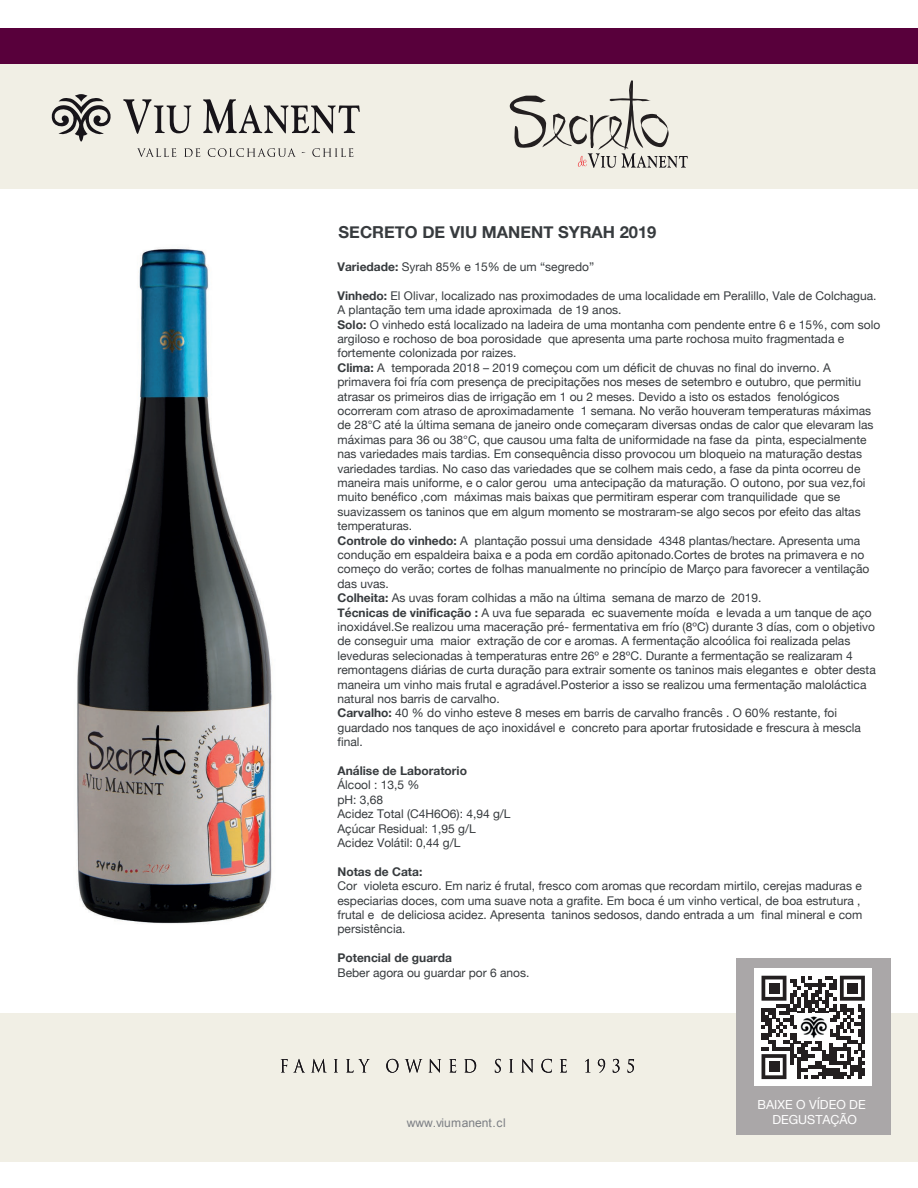
<style>
.page{position:relative;width:918px;height:1188px;background:#fff}
.page>*{position:absolute;margin:0;border:0;box-sizing:border-box;transform-origin:0 0}
.t1{font:700 16.5px "Helvetica Neue";color:#373b3e}
.t2{font:12.45px/15px "Helvetica Neue";color:#fff;text-align:center}
.t3{font:12px/14.4px "Helvetica Neue";color:#373b3e}
.t4{font:700 12px "Helvetica Neue";color:#373b3e}
.t5{font:12px "Arial";color:#7c7f84}
.s1{font-weight:700}
</style>
<div class="page">
<img style="left:77px;top:248px;width:195px;height:676px">
<div style="left:0;top:64px;width:918px;height:125px;background:#f1efe5"></div>
<div style="left:0;top:1013px;width:918px;height:148px;background:#f1efe5"></div>
<div style="left:736px;top:958px;width:155px;height:176px;background:#aaa7a8"></div>
<div style="left:754px;top:969px;width:118px;height:117px;background:#fff"></div>
<svg style="left:762px;top:976px;width:103px;height:103px"></svg>
<div style="left:769px;top:983px;width:10px;height:11px;background:#231f20"></div>
<div style="left:847px;top:983px;width:11px;height:11px;background:#231f20"></div>
<div style="left:769px;top:1061px;width:10px;height:11px;background:#231f20"></div>
<img style="left:797px;top:1014px;width:32px;height:27px">
<svg style="left:51px;top:94px;width:60px;height:48px"></svg>
<svg style="left:123px;top:99px;width:68px;height:35px"></svg>
<svg style="left:203px;top:99px;width:157px;height:34px"></svg>
<svg style="left:137px;top:148px;width:39px;height:9px"></svg>
<svg style="left:184px;top:148px;width:16px;height:9px"></svg>
<svg style="left:208px;top:148px;width:88px;height:9px"></svg>
<svg style="left:312px;top:148px;width:41px;height:9px"></svg>
<svg style="left:281px;top:1059px;width:23px;height:13px"></svg>
<svg style="left:312px;top:1059px;width:14px;height:13px"></svg>
<svg style="left:334px;top:1059px;width:4px;height:13px"></svg>
<svg style="left:346px;top:1059px;width:24px;height:14px"></svg>
<svg style="left:386px;top:1059px;width:12px;height:14px"></svg>
<svg style="left:405px;top:1059px;width:17px;height:14px"></svg>
<svg style="left:429px;top:1059px;width:12px;height:14px"></svg>
<svg style="left:449px;top:1059px;width:7px;height:14px"></svg>
<svg style="left:464px;top:1059px;width:12px;height:14px"></svg>
<svg style="left:495px;top:1059px;width:6px;height:14px"></svg>
<svg style="left:509px;top:1059px;width:4px;height:13px"></svg>
<svg style="left:521px;top:1059px;width:13px;height:14px"></svg>
<svg style="left:541px;top:1059px;width:11px;height:14px"></svg>
<svg style="left:560px;top:1059px;width:7px;height:14px"></svg>
<svg style="left:585px;top:1059px;width:4px;height:13px"></svg>
<svg style="left:598px;top:1059px;width:7px;height:14px"></svg>
<svg style="left:613px;top:1059px;width:7px;height:14px"></svg>
<svg style="left:628px;top:1059px;width:6px;height:14px"></svg>
<svg style="left:509px;top:80px;width:179px;height:88px"></svg>
<div style="left:0;top:28px;width:918px;height:36px;background:#58003b"></div>
<h1 class="t1" style="left:339px;top:219px;width:319px">SECRETO DE VIU MANENT SYRAH 2019</h1>
<p class="t3" style="left:338px;top:260px;width:258px"><span class="s1">Variedade:</span> Syrah 85% e 15% de um “segredo”</p>
<p class="t3" style="left:338px;top:289px;width:544px"><span class="s1">Vinhedo:</span> El Olivar, localizado nas proximodades de uma localidade em Peralillo, Vale de Colchagua.<br>A plantação tem uma idade aproximada de 19 anos.<br><span class="s1">Solo:</span> O vinhedo está localizado na ladeira de uma montanha com pendente entre 6 e 15%, com solo argiloso e rochoso de boa porosidade que apresenta uma parte rochosa muito fragmentada e fortemente colonizada por raizes.<br><span class="s1">Clima:</span> A temporada 2018 – 2019 começou com um déficit de chuvas no final do inverno. A primavera foi fría com presença de precipitações nos meses de setembro e outubro, que permitiu atrasar os primeiros dias de irrigação em 1 ou 2 meses. Devido a isto os estados fenológicos ocorreram com atraso de aproximadamente 1 semana. No verão houveram temperaturas máximas de 28°C até la última semana de janeiro onde começaram diversas ondas de calor que elevaram las máximas para 36 ou 38°C, que causou uma falta de uniformidade na fase da pinta, especialmente nas variedades mais tardias. Em consequência disso provocou um bloqueio na maturação destas variedades tardias. No caso das variedades que se colhem mais cedo, a fase da pinta ocorreu de maneira mais uniforme, e o calor gerou uma antecipação da maturação. O outono, por sua vez,foi muito benéfico ,com máximas mais baixas que permitiram esperar com tranquilidade que se suavizassem os taninos que em algum momento se mostraram-se algo secos por efeito das altas temperaturas.<br><span class="s1">Controle do vinhedo:</span> A plantação possui uma densidade 4348 plantas/hectare. Apresenta uma condução em espaldeira baixa e a poda em cordão apitonado.Cortes de brotes na primavera e no começo do verão; cortes de folhas manualmente no princípio de Março para favorecer a ventilação das uvas.<br><span class="s1">Colheita:</span> As uvas foram colhidas a mão na última semana de marzo de 2019.<br><span class="s1">Técnicas de vinificação :</span> A uva fue separada ec suavemente moída e levada a um tanque de aço inoxidável.Se realizou uma maceração pré- fermentativa em frío (8ºC) durante 3 días, com o objetivo de conseguir uma maior extração de cor e aromas. A fermentação alcoólica foi realizada pelas leveduras selecionadas à temperaturas entre 26º e 28ºC. Durante a fermentação se realizaram 4 remontagens diárias de curta duração para extrair somente os taninos mais elegantes e obter desta maneira um vinho mais frutal e agradável.Posterior a isso se realizou uma fermentação maloláctica natural nos barris de carvalho.<br><span class="s1">Carvalho:</span> 40 % do vinho esteve 8 meses em barris de carvalho francês . O 60% restante, foi guardado nos tanques de aço inoxidável e concreto para aportar frutosidade e frescura à mescla final.</p>
<p class="t4" style="left:338px;top:761px;width:131px">Análise de Laboratorio</p>
<p class="t3" style="left:338px;top:779px;width:175px">Álcool : 13,5 %<br>pH: 3,68<br>Acidez Total (C4H6O6): 4,94 g/L<br>Açúcar Residual: 1,95 g/L<br>Acidez Volátil: 0,44 g/L</p>
<p class="t4" style="left:338px;top:862px;width:86px">Notas de Cata:</p>
<p class="t3" style="left:338px;top:879px;width:526px">Cor violeta escuro. Em nariz é frutal, fresco com aromas que recordam mirtilo, cerejas maduras e especiarias doces, com uma suave nota a grafite. Em boca é um vinho vertical, de boa estrutura , frutal e de deliciosa acidez. Apresenta taninos sedosos, dando entrada a um final mineral e com persistência.</p>
<p class="t4" style="left:338px;top:949px;width:116px">Potencial de guarda</p>
<p class="t3" style="left:338px;top:966px;width:194px">Beber agora ou guardar por 6 anos.</p>
<p class="t5" style="left:407px;top:1115px;width:101px">www.viumanent.cl</p>
<p class="t2" style="left:758px;top:1098px;width:110px">BAIXE O VÍDEO DE<br>DEGUSTAÇÃO</p>
</div>
